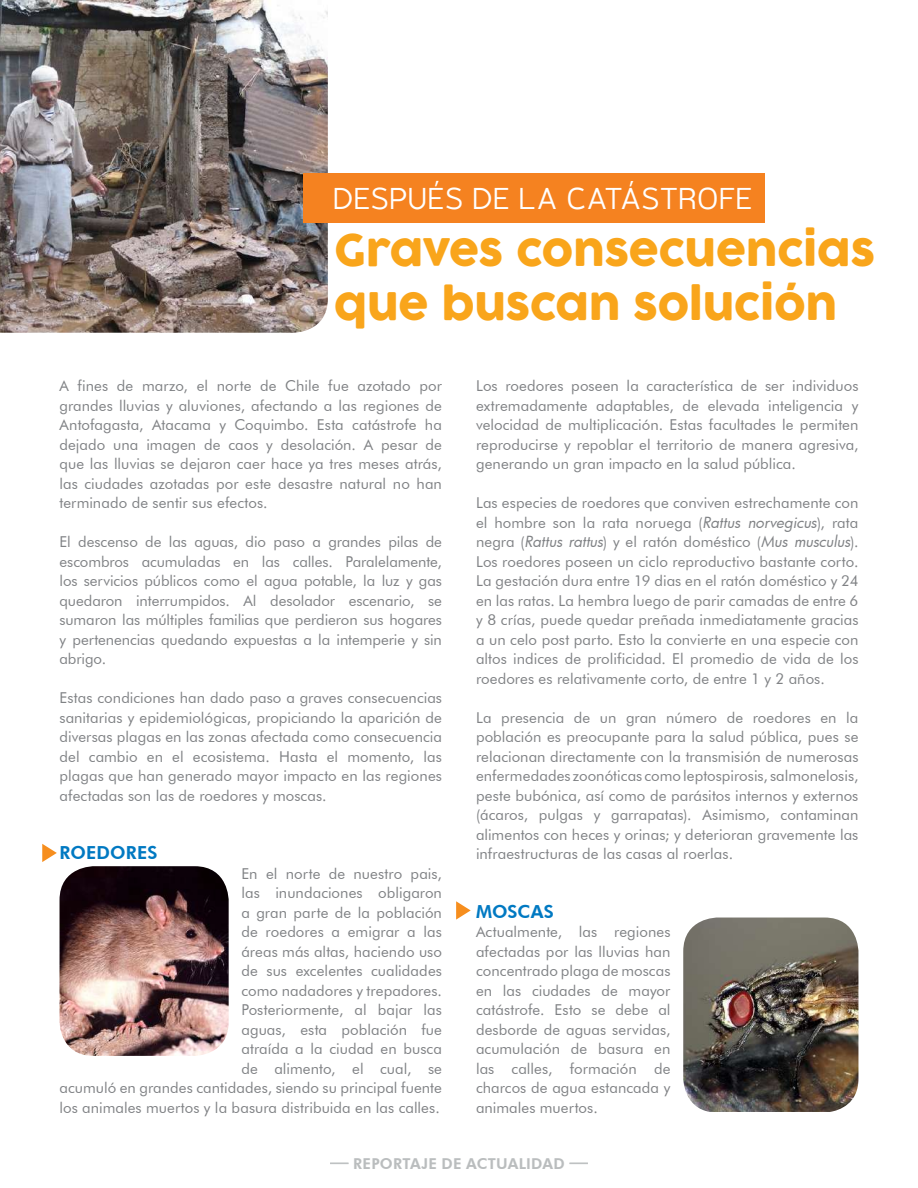
<style>
.page{position:relative;width:918px;height:1188px;background:#fff}
.page>*{position:absolute;margin:0;border:0;box-sizing:border-box;transform-origin:0 0}
.t1{font:43.5px/54px "COCOGOOSE";letter-spacing:-.01em;color:#f9a51b}
.t2{font:30px "Pragma Sans";letter-spacing:.045em;color:#fff}
.t3{font:800 18px "Futura BT";letter-spacing:.01em;color:#0079c2}
.t4{font:15px/19.5px "Futura BT";letter-spacing:.005em;color:#808285;text-align:justify}
.t5{font:800 15px "Futura BT";letter-spacing:.02em;color:#babdbe}
.s1{font-family:"Futura";font-style:italic}
</style>
<div class="page">
<svg style="left:42px;top:844px;width:15px;height:18px"></svg>
<img style="left:60px;top:866px;width:169px;height:190px">
<img style="left:683px;top:918px;width:175px;height:194px">
<svg style="left:456px;top:901px;width:15px;height:19px"></svg>
<svg style="left:330px;top:1163px;width:19px;height:1px"></svg>
<svg style="left:569px;top:1163px;width:19px;height:1px"></svg>
<img style="left:0;top:0;width:328px;height:333px">
<div style="left:303px;top:173px;width:462px;height:50px;background:#f58220"></div>
<h2 class="t2" style="left:334px;top:179px;width:420px">DESPUÉS DE LA CATÁSTROFE</h2>
<h1 class="t1" style="left:334px;top:224px;width:543px">Graves consecuencias que buscan solución</h1>
<p class="t4" style="left:60px;top:376px;width:384px">A fines de marzo, el norte de Chile fue azotado por grandes lluvias y aluviones, afectando a las regiones de Antofagasta, Atacama y Coquimbo. Esta catástrofe ha dejado una imagen de caos y desolación. A pesar de que las lluvias se dejaron caer hace ya tres meses atrás, las ciudades azotadas por este desastre natural no han terminado de sentir sus efectos.</p>
<p class="t4" style="left:60px;top:532px;width:384px">El descenso de las aguas, dio paso a grandes pilas de escombros acumuladas en las calles. Paralelamente, los servicios públicos como el agua potable, la luz y gas quedaron interrumpidos. Al desolador escenario, se sumaron las múltiples familias que perdieron sus hogares y pertenencias quedando expuestas a la intemperie y sin abrigo.</p>
<p class="t4" style="left:60px;top:688px;width:384px">Estas condiciones han dado paso a graves consecuencias sanitarias y epidemiológicas, propiciando la aparición de diversas plagas en las zonas afectada como consecuencia del cambio en el ecosistema. Hasta el momento, las plagas que han generado mayor impacto en las regiones afectadas son las de roedores y moscas.</p>
<p class="t3" style="left:60px;top:842px;width:100px">ROEDORES</p>
<p class="t4" style="left:60px;top:863px;width:384px;text-align:right">En el norte de nuestro pais,<br>las inundaciones obligaron<br>a gran parte de la población<br>de roedores a emigrar a las<br>áreas más altas, haciendo uso<br>de sus excelentes cualidades<br>como nadadores y trepadores.<br>Posteriormente, al bajar las<br>aguas, esta población fue<br>atraída a la ciudad en busca<br>de alimento, el cual, se<br>acumuló en grandes cantidades, siendo su principal fuente los animales muertos y la basura distribuida en las calles.</p>
<p class="t4" style="left:476px;top:376px;width:384px">Los roedores poseen la característica de ser individuos extremadamente adaptables, de elevada inteligencia y velocidad de multiplicación. Estas facultades le permiten reproducirse y repoblar el territorio de manera agresiva, generando un gran impacto en la salud pública.</p>
<p class="t4" style="left:476px;top:493px;width:384px">Las especies de roedores que conviven estrechamente con el hombre son la rata noruega (<span class="s1">Rattus norvegicus</span>), rata negra (<span class="s1">Rattus rattus</span>) y el ratón doméstico (<span class="s1">Mus musculus</span>).<br>Los roedores poseen un ciclo reproductivo bastante corto.<br>La gestación dura entre 19 dias en el ratón doméstico y 24 en las ratas. La hembra luego de parir camadas de entre 6 y 8 crías, puede quedar preñada inmediatamente gracias a un celo post parto. Esto la convierte en una especie con altos indices de prolificidad. El promedio de vida de los roedores es relativamente corto, de entre 1 y 2 años.</p>
<p class="t4" style="left:476px;top:707px;width:384px">La presencia de un gran número de roedores en la población es preocupante para la salud pública, pues se relacionan directamente con la transmisión de numerosas enfermedades zoonóticas como leptospirosis, salmonelosis, peste bubónica, así como de parásitos internos y externos (ácaros, pulgas y garrapatas). Asimismo, contaminan alimentos con heces y orinas; y deterioran gravemente las infraestructuras de las casas al roerlas.</p>
<p class="t3" style="left:476px;top:900px;width:80px">MOSCAS</p>
<p class="t4" style="left:476px;top:922px;width:196px">Actualmente, las regiones afectadas por las lluvias han concentrado plaga de moscas en las ciudades de mayor catástrofe. Esto se debe al desborde de aguas servidas, acumulación de basura en las calles, formación de charcos de agua estancada y animales muertos.</p>
<p class="t5" style="left:353px;top:1154px;width:213px">REPORTAJE DE ACTUALIDAD</p>
</div>
